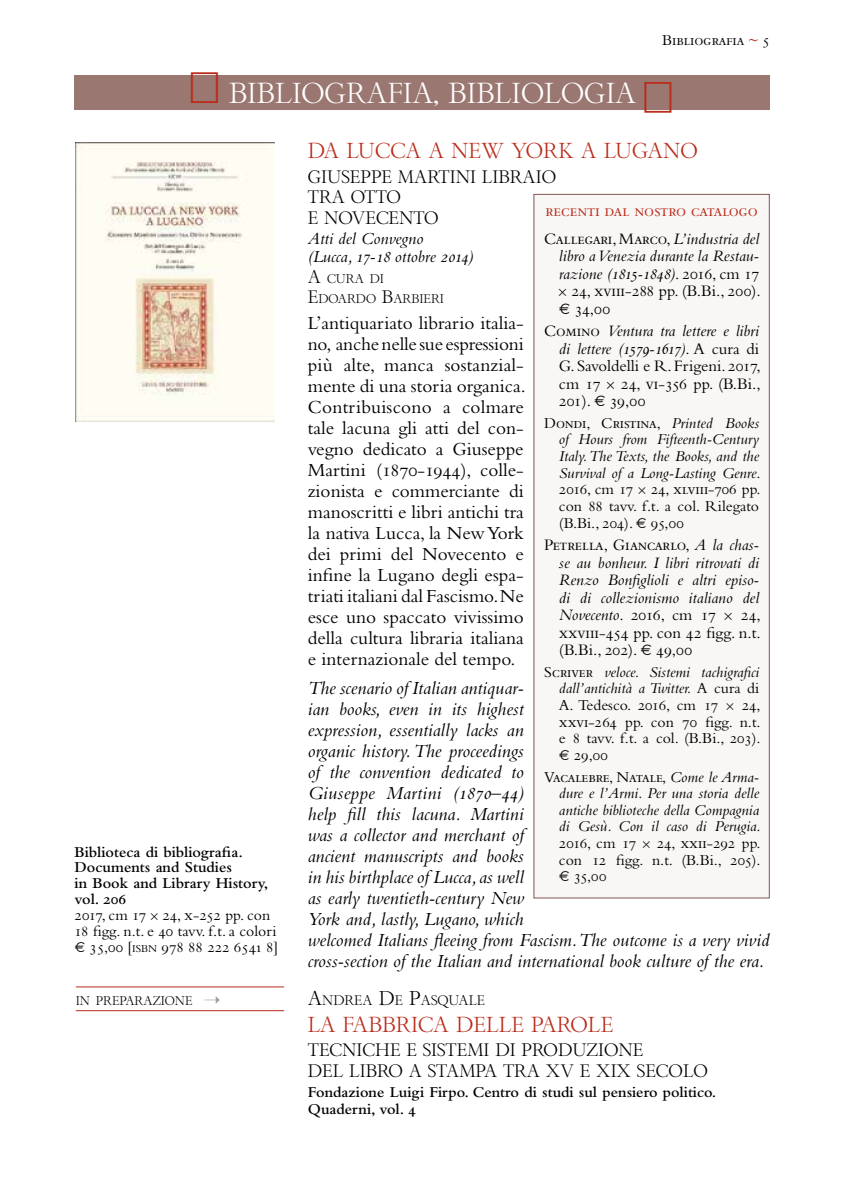
<style>
.page{position:relative;width:844px;height:1191px;background:#fff}
.page>*{position:absolute;margin:0;border:0;box-sizing:border-box;transform-origin:0 0}
.t1{font:38.5px "Fleurons";color:#ba2c1b}
.t2{font:28px "Bembo Titling MT Std";color:#fff}
.t3{font:21px "Bembo Titling MT Std";color:#ba2c1b}
.t4{font:italic 19.25px/21px "Bembo Std";color:#000}
.t5{font:19.25px/21px "Bembo Std";color:#000;text-align:justify}
.t6{font:17.5px/20.1px "Bembo Titling MT Std";color:#000}
.t7{font:italic 17.5px/17.5px "Bembo Std";color:#000}
.t8{font:17.5px "Bembo Std";letter-spacing:-.02em;color:#ba2c1b}
.t9{font:italic 16.62px/17.5px "Bembo Std";color:#000;text-align:justify}
.t10{font:16.62px/17.5px "Bembo Std";color:#000;text-align:justify}
.t11{font:italic 15.75px/16.6px "Bembo Std";color:#000;text-align:justify}
.t12{font:600 15.75px/15.8px "Bembo Std";color:#000}
.t13{font:15.75px/16.6px "Bembo Std";color:#000;text-align:justify}
.t14{font:15.75px "Bembo Cost";color:#000}
.t15{font:13.47px "Bembo Titling MT Std";color:#000}
.t16{font:12.25px/19.2px "Bembo Titling MT Std";color:#000}
.s1{color:#ba2c1b}
.s2{font-family:"Fleurons";font-size:38.5px;color:#ba2c1b}
.s3{font-size:17.5px}
.s4{font-size:19.25px}
.s5{font-style:normal}
.s6{font-family:"Bembo Cost";font-style:normal}
.s7{font-style:italic}
.s8{font-family:"Bembo Cost"}
.s9{font-weight:400}
.s10{font-family:"Bembo Cost";font-weight:400}
.s11{font-size:11.03px}
.s12{color:#9c9e9f}
</style>
<div class="page">
<div style="left:74px;top:75px;width:695px;height:35px;background:#9a7771"></div>
<img style="left:76px;top:143px;width:198px;height:278px">
<hr style="left:76px;top:986px;width:208px;height:1px;background:#ba2c1b">
<hr style="left:76px;top:1010px;width:208px;height:1px;background:#ba2c1b">
<div style="left:533px;top:194px;width:236px;height:704px;background:#f9f7f6"></div>
<p class="t13" style="left:662px;top:32px;width:109px">Bibliografia <span class="s1">~</span> 5</p>
<h2 class="t2" style="left:189px;top:76px;width:448px"><span class="s2">)</span> BIBLIOGRAFIA, BIBLIOLOGIA</h2>
<p class="t3" style="left:308px;top:138px;width:391px">DA LUCCA A NEW YORK A LUGANO</p>
<p class="t6" style="left:308px;top:167px;width:250px">GIUSEPPE MARTINI LIBRAIO<br>TRA OTTO<br>E NOVECENTO</p>
<p class="t7" style="left:308px;top:229px;width:167px">Atti del Convegno<br>(Lucca, 17-18 ottobre 2014)</p>
<p class="t16" style="left:308px;top:269px;width:138px"><span class="s3">A</span> CURA DI<br><span class="s3">E</span>DOARDO <span class="s3">B</span>ARBIERI</p>
<p class="t5" style="left:308px;top:312px;width:219px">L’antiquariato librario italia&shy;no, anche nelle sue espressioni più alte, manca sostanzial&shy;mente di una storia organica.<br>Contribuiscono a colmare tale lacuna gli atti del con&shy;vegno dedicato a Giuseppe Martini (1870-1944), colle&shy;zionista e commerciante di manoscritti e libri antichi tra la nativa Lucca, la New York dei primi del Novecento e infine la Lugano degli espa&shy;triati italiani dal Fascismo. Ne esce uno spaccato vivissimo della cultura libraria italiana e internazionale del tempo.</p>
<p class="t4" style="left:308px;top:676px;width:463px">The scenario of Italian antiquar-<br>ian books, even in its highest<br>expression, essentially lacks an<br>organic history. The proceedings<br>of the convention dedicated to<br>Giuseppe Martini (1870–44)<br>help fill this lacuna. Martini<br>was a collector and merchant of<br>ancient manuscripts and books<br>in his birthplace of Lucca, as well<br>as early twentieth-century New<br>York and, lastly, Lugano, which<br>welcomed Italians fleeing from Fascism. The outcome is a very vivid cross-section of the Italian and international book culture of the era.</p>
<p class="t15" style="left:308px;top:991px;width:179px"><span class="s4">A</span>NDREA <span class="s4">D</span>E <span class="s4">P</span>ASQUALE</p>
<p class="t3" style="left:308px;top:1012px;width:307px">LA FABBRICA DELLE PAROLE</p>
<p class="t6" style="left:308px;top:1040px;width:401px">TECNICHE E SISTEMI DI PRODUZIONE<br>DEL LIBRO A STAMPA TRA XV E XIX SECOLO</p>
<p class="t12" style="left:308px;top:1083px;width:410px;line-height:17.5px">Fondazione Luigi Firpo. Centro di studi sul pensiero politico.<br>Quaderni, vol. 4</p>
<h1 class="t1" style="left:673px;top:118px;width:32px;rotate:-180deg">)</h1>
<p class="t8" style="left:545px;top:201px;width:214px">recenti dal nostro catalogo</p>
<p class="t9" style="left:559px;top:229px;width:203px;text-indent:-15px"><span class="s5">Callegari, Marco,</span> L’industria del libro a Venezia durante la Restau&shy;razione (1815-1848)<span class="s5">. 2016, cm 17 </span><span class="s6">¥</span> <span class="s5">24, xviii-288 pp. (B.Bi., 200). </span><span class="s6">√</span> <span class="s5">34,00</span></p>
<p class="t10" style="left:559px;top:322px;width:203px;text-indent:-15px">Comino <span class="s7">Ventura tra lettere e libri di lettere (1579-1617)</span>. A cura di G. Savoldelli e R. Frigeni. 2017, cm 17 <span class="s8">¥</span> 24, vi-356 pp. (B.Bi., 201). <span class="s8">√</span> 39,00</p>
<p class="t11" style="left:558px;top:414px;width:203px;text-indent:-15px"><span class="s5">Dondi, Cristina,</span> Printed Books of Hours from Fifteenth-Century Italy. The Texts, the Books, and the Survival of a Long-Lasting Genre<span class="s5">.<br>2016, cm 17</span> <span class="s6">¥</span> <span class="s5">24, xlviii-706 pp. con 88 tavv. f.t. a col. Rilegato (B.Bi., 204).</span> <span class="s6">√</span> <span class="s5">95,00</span></p>
<p class="t9" style="left:559px;top:536px;width:203px;text-indent:-15px"><span class="s5">Petrella, Giancarlo,</span> A la chas&shy;se au bonheur. I libri ritrovati di Renzo Bonfiglioli e altri episo&shy;di di collezionismo italiano del Novecento<span class="s5">. 2016, cm 17</span> <span class="s6">¥</span> <span class="s5">24, xxviii-454 pp. con 42 figg. n.t. (B.Bi., 202).</span> <span class="s6">√</span> <span class="s5">49,00</span></p>
<p class="t13" style="left:559px;top:663px;width:203px;text-indent:-15px">Scriver <span class="s7">veloce. Sistemi tachigrafici dall’antichità a Twitter.</span> A cura di A. Tedesco. 2016, cm 17 <span class="s8">¥</span> 24, xxvi-264 pp. con 70 figg. n.t. e 8 tavv. f.t. a col. (B.Bi., 203). <span class="s8">√</span> 29,00</p>
<p class="t11" style="left:558px;top:768px;width:203px;text-indent:-15px"><span class="s5">Vacalebre, Natale,</span> Come le Arma&shy;dure e l’Armi. Per una storia delle antiche biblioteche della Compagnia di Gesù. Con il caso di Perugia<span class="s5">.<br>2016, cm 17</span> <span class="s6">¥</span> <span class="s5">24, xxii-292 pp. con 12 figg. n.t. (B.Bi., 205). </span><span class="s6">√</span> <span class="s5">35,00</span></p>
<p class="t12" style="left:75px;top:844px;width:203px">Biblioteca di bibliografia.<br>Documents and Studies<br>in Book and Library History, vol. 206<br><span class="s9">2017, cm 17</span> <span class="s10">¥</span> <span class="s9">24, x-252 pp. con<br>18 figg. n.t. e 40 tavv. f.t. a colori</span></p>
<p class="t14" style="left:74px;top:937px;width:205px">√ 35,00 [<span class="s11">isbn</span> 978 88 222 6541 8]</p>
<p class="t16" style="left:76px;top:990px;width:146px">IN PREPARAZIONE <span class="s12">➝</span></p>
</div>
